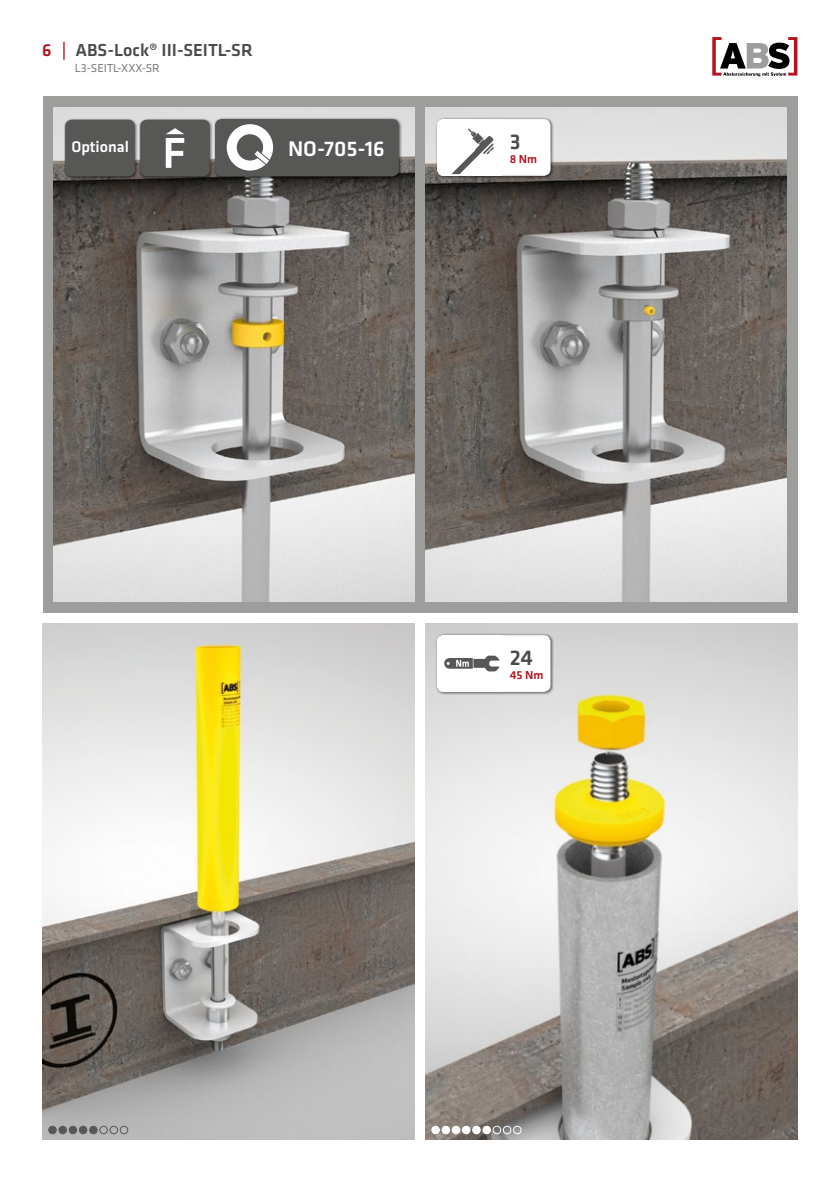
<style>
.page{position:relative;width:840px;height:1191px;background:#fff}
.page>*{position:absolute;margin:0;border:0;box-sizing:border-box;transform-origin:0 0}
.t1{font:500 22px "Klavika Basic";color:#fff}
.t2{font:500 22px "Klavika Basic";color:#4a4a49}
.t3{font:500 18px "Klavika Basic";color:#4a4a49}
.t4{font:500 16px "Klavika Basic";color:#fff}
.t5{font:12px "Klavika Basic";color:#7c7b7b}
.t6{font:500 12px "Klavika Basic";color:#b5131d}
.s1{color:#b5131d}
</style>
<div class="page">
<svg style="left:712px;top:37px;width:85px;height:39px"></svg>
<img style="left:43px;top:624px;width:371px;height:516px">
<img style="left:425px;top:624px;width:372px;height:516px">
<div style="left:49px;top:1126px;width:7px;height:7px;background:#575756;border-radius:50%"></div>
<div style="left:48px;top:1125px;width:9px;height:9px;border:1px solid #575756;border-radius:50%"></div>
<div style="left:59px;top:1126px;width:7px;height:7px;background:#575756;border-radius:50%"></div>
<div style="left:58px;top:1125px;width:9px;height:9px;border:1px solid #575756;border-radius:50%"></div>
<div style="left:69px;top:1126px;width:8px;height:7px;background:#575756;border-radius:50%"></div>
<div style="left:69px;top:1125px;width:8px;height:9px;border:1px solid #575756;border-radius:50%"></div>
<div style="left:79px;top:1126px;width:8px;height:7px;background:#575756;border-radius:50%"></div>
<div style="left:79px;top:1125px;width:8px;height:9px;border:1px solid #575756;border-radius:50%"></div>
<div style="left:90px;top:1126px;width:7px;height:7px;background:#575756;border-radius:50%"></div>
<div style="left:89px;top:1125px;width:9px;height:9px;border:1px solid #575756;border-radius:50%"></div>
<div style="left:99px;top:1125px;width:9px;height:9px;border:1px solid #575756;border-radius:50%"></div>
<div style="left:109px;top:1125px;width:9px;height:9px;border:1px solid #575756;border-radius:50%"></div>
<div style="left:120px;top:1125px;width:8px;height:9px;border:1px solid #575756;border-radius:50%"></div>
<div style="left:435px;top:633px;width:118px;height:62px;background:#000;opacity:.6"></div>
<div style="left:437px;top:635px;width:113px;height:57px;background:#fff;border-radius:7px"></div>
<svg style="left:437px;top:635px;width:69px;height:57px"></svg>
<div style="left:43px;top:96px;width:754px;height:516px;background:#9d9d9c"></div>
<img style="left:54px;top:108px;width:360px;height:493px">
<div style="left:64px;top:118px;width:74px;height:62px;background:#000;opacity:.6"></div>
<div style="left:65px;top:120px;width:70px;height:56px;background:#575756;border-radius:7px"></div>
<div style="left:138px;top:118px;width:75px;height:62px;background:#000;opacity:.6"></div>
<div style="left:140px;top:120px;width:70px;height:56px;background:#575756;border-radius:7px"></div>
<svg style="left:166px;top:128px;width:18px;height:40px"></svg>
<div style="left:214px;top:117px;width:188px;height:63px;background:#000;opacity:.6"></div>
<div style="left:215px;top:119px;width:183px;height:57px;background:#575756;border-radius:7px"></div>
<div style="left:226px;top:124px;width:47px;height:47px;border:10px solid #fff;border-radius:50%"></div>
<svg style="left:252px;top:149px;width:19px;height:17px"></svg>
<img style="left:425px;top:108px;width:360px;height:493px">
<div style="left:435px;top:117px;width:118px;height:62px;background:#000;opacity:.6"></div>
<div style="left:437px;top:119px;width:113px;height:57px;background:#fff;border-radius:7px"></div>
<svg style="left:437px;top:119px;width:69px;height:57px"></svg>
<div style="left:431px;top:1126px;width:8px;height:7px;background:#fff;border-radius:50%"></div>
<div style="left:431px;top:1125px;width:8px;height:9px;border:1px solid #fff;border-radius:50%"></div>
<div style="left:442px;top:1126px;width:7px;height:7px;background:#fff;border-radius:50%"></div>
<div style="left:441px;top:1125px;width:9px;height:9px;border:1px solid #fff;border-radius:50%"></div>
<div style="left:452px;top:1126px;width:7px;height:7px;background:#fff;border-radius:50%"></div>
<div style="left:451px;top:1125px;width:9px;height:9px;border:1px solid #fff;border-radius:50%"></div>
<div style="left:462px;top:1126px;width:7px;height:7px;background:#fff;border-radius:50%"></div>
<div style="left:461px;top:1125px;width:9px;height:9px;border:1px solid #fff;border-radius:50%"></div>
<div style="left:472px;top:1126px;width:8px;height:7px;background:#fff;border-radius:50%"></div>
<div style="left:472px;top:1125px;width:8px;height:9px;border:1px solid #fff;border-radius:50%"></div>
<div style="left:482px;top:1126px;width:8px;height:7px;background:#fff;border-radius:50%"></div>
<div style="left:482px;top:1125px;width:8px;height:9px;border:1px solid #fff;border-radius:50%"></div>
<div style="left:492px;top:1125px;width:9px;height:9px;border:1px solid #fff;border-radius:50%"></div>
<div style="left:502px;top:1125px;width:9px;height:9px;border:1px solid #fff;border-radius:50%"></div>
<div style="left:513px;top:1125px;width:8px;height:9px;border:1px solid #fff;border-radius:50%"></div>
<p class="t3" style="left:42px;top:38px;width:212px"><span class="s1">6 |</span> ABS-Lock® III-SEITL-SR</p>
<p class="t5" style="left:75px;top:60px;width:86px">L3-SEITL-XXX-SR</p>
<p class="t4" style="left:71px;top:136px;width:59px">Optional</p>
<p class="t1" style="left:288px;top:134px;width:98px">NO-705-16</p>
<p class="t2" style="left:509px;top:126px;width:12px">3</p>
<p class="t6" style="left:509px;top:151px;width:29px">8 Nm</p>
<p class="t2" style="left:509px;top:642px;width:25px">24</p>
<p class="t6" style="left:509px;top:666px;width:35px">45 Nm</p>
</div>
